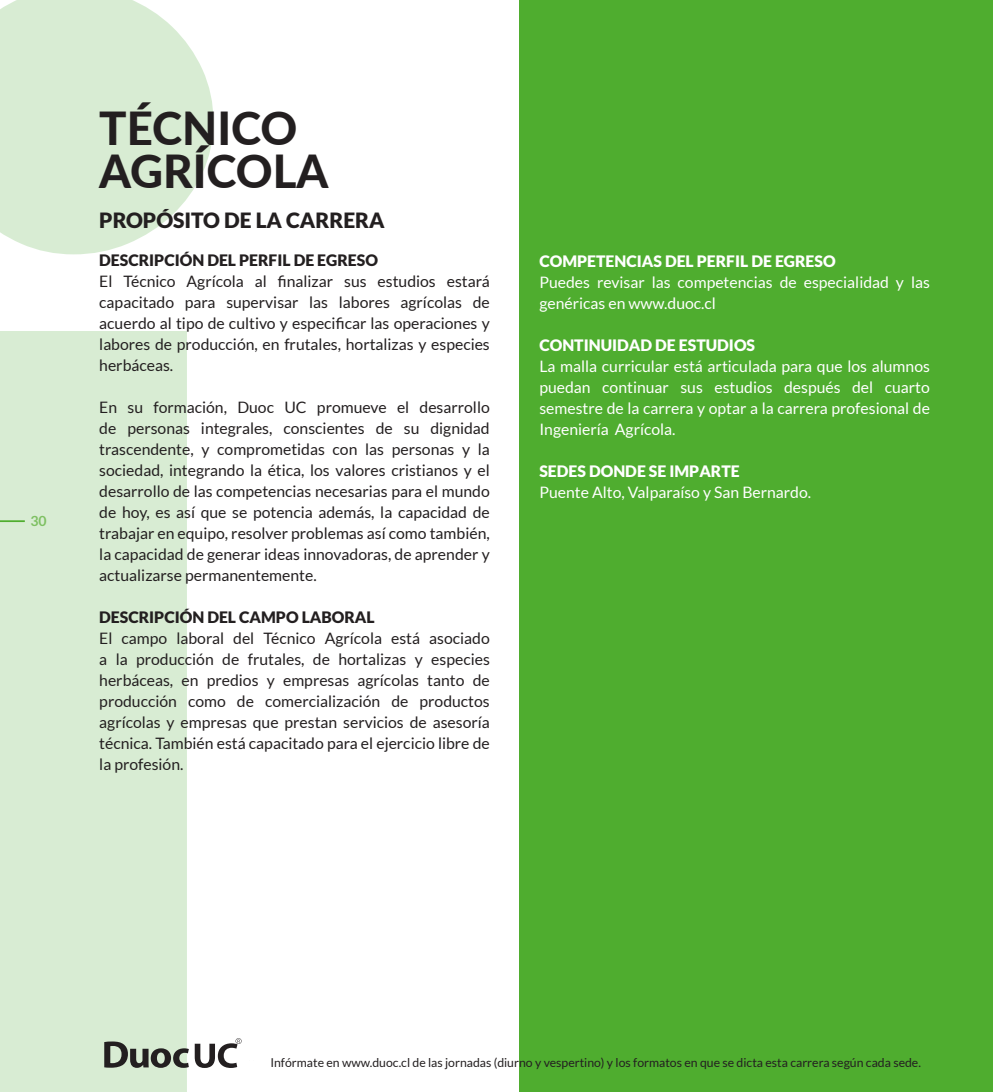
<style>
.page{position:relative;width:993px;height:1092px;background:#fff}
.page>*{position:absolute;margin:0;border:0;box-sizing:border-box;transform-origin:0 0}
.t1{font:800 45.5px/43.8px "Lato";color:#231f20}
.t2{font:900 21px "Lato";color:#231f20}
.t3{font:15.75px/21px "Lato";color:#231f20;text-align:justify}
.t4{font:15.75px/21px "Lato";color:#fff}
.t5{font:900 15.75px "Lato";color:#fff}
.t6{font:900 15.75px "Lato";color:#231f20}
.t7{font:700 14px "Lato";color:#7ec062}
.t8{font:12.25px "Lato";color:#231f20}
</style>
<div class="page">
<svg style="left:0;top:0;width:213px;height:1091px;fill:#d8ecd3"></svg>
<div style="left:518px;top:0;width:474px;height:1091px;background:#4fad2f"></div>
<svg style="left:104px;top:1041px;width:85px;height:26px;background:#848d80"></svg>
<svg style="left:195px;top:1038px;width:46px;height:29px"></svg>
<hr style="left:0;top:520px;width:25px;height:2px;background:#4fad2f">
<p class="t7" style="left:31px;top:512px;width:18px">30</p>
<p class="t1" style="left:99px;top:104px;width:231px">TÉCNICO<br>AGRÍCOLA</p>
<p class="t2" style="left:99px;top:207px;width:287px">PROPÓSITO DE LA CARRERA</p>
<p class="t6" style="left:99px;top:251px;width:280px">DESCRIPCIÓN DEL PERFIL DE EGRESO</p>
<p class="t3" style="left:99px;top:271px;width:392px">El Técnico Agrícola al finalizar sus estudios estará capacitado para supervisar las labores agrícolas de acuerdo al tipo de cultivo y especificar las operaciones y labores de producción, en frutales, hortalizas y especies herbáceas.</p>
<p class="t3" style="left:99px;top:397px;width:392px">En su formación, Duoc UC promueve el desarrollo de personas integrales, conscientes de su dignidad trascendente, y comprometidas con las personas y la sociedad, integrando la ética, los valores cristianos y el desarrollo de las competencias necesarias para el mundo de hoy, es así que se potencia además, la capacidad de trabajar en equipo, resolver problemas así como también, la capacidad de generar ideas innovadoras, de aprender y actualizarse permanentemente.</p>
<p class="t6" style="left:99px;top:608px;width:277px">DESCRIPCIÓN DEL CAMPO LABORAL</p>
<p class="t3" style="left:99px;top:628px;width:392px">El campo laboral del Técnico Agrícola está asociado a la producción de frutales, de hortalizas y especies herbáceas, en predios y empresas agrícolas tanto de producción como de comercialización de productos agrícolas y empresas que prestan servicios de asesoría técnica. También está capacitado para el ejercicio libre de la profesión.</p>
<p class="t5" style="left:539px;top:252px;width:297px">COMPETENCIAS DEL PERFIL DE EGRESO</p>
<p class="t4" style="left:539px;top:271px;width:392px">Puedes revisar las competencias de especialidad y las genéricas en www.duoc.cl</p>
<p class="t5" style="left:539px;top:336px;width:217px">CONTINUIDAD DE ESTUDIOS</p>
<p class="t4" style="left:539px;top:355px;width:392px;text-align:justify">La malla curricular está articulada para que los alumnos puedan continuar sus estudios después del cuarto semestre de la carrera y optar a la carrera profesional de Ingeniería Agrícola.</p>
<p class="t5" style="left:539px;top:462px;width:202px">SEDES DONDE SE IMPARTE</p>
<p class="t4" style="left:539px;top:481px;width:273px">Puente Alto, Valparaíso y San Bernardo.</p>
<p class="t8" style="left:270px;top:1055px;width:652px">Infórmate en www.duoc.cl de las jornadas (diurno y vespertino) y los formatos en que se dicta esta carrera según cada sede.</p>
</div>
